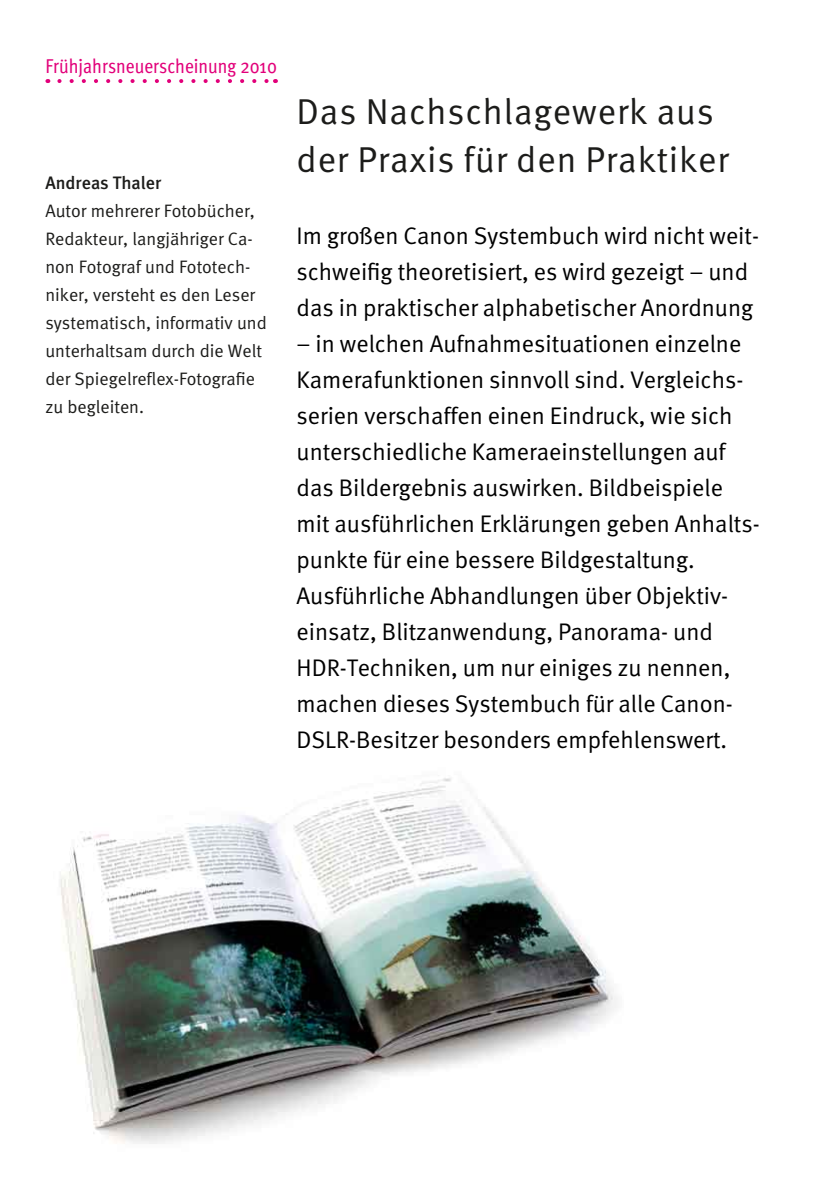
<style>
.page{position:relative;width:840px;height:1191px;background:#fff}
.page>*{position:absolute;margin:0;border:0;box-sizing:border-box;transform-origin:0 0}
.t1{font:36px/48px "Meta Normal";letter-spacing:.025em;color:#1c1c1a}
.t2{font:24px/36px "Meta Normal";color:#000}
.t3{font:20px "Meta Cond";color:#e2007a}
.t4{font:18px/28px "Meta Normal";color:#1c1c1a}
.t5{font:500 18px "Meta";color:#1c1c1a}
</style>
<div class="page">
<svg style="left:59px;top:79px;width:210px;height:4px"></svg>
<img style="left:60px;top:778px;width:558px;height:366px">
<p class="t3" style="left:45px;top:55px;width:233px">Frühjahrsneuerscheinung 2010</p>
<p class="t5" style="left:45px;top:172px;width:117px">Andreas Thaler</p>
<p class="t4" style="left:45px;top:196px;width:223px">Autor mehrerer Fotobücher,<br>Redakteur, langjähriger Ca&shy;non Fotograf und Fototech&shy;niker, versteht es den Leser systematisch, informativ und unterhaltsam durch die Welt der Spiegelreflex-Fotografie zu begleiten.</p>
<h1 class="t1" style="left:296px;top:87px;width:433px">Das Nachschlagewerk aus der Praxis für den Praktiker</h1>
<p class="t2" style="left:296px;top:217px;width:463px">Im großen Canon Systembuch wird nicht weit&shy;schweifig theoretisiert, es wird gezeigt – und das in praktischer alphabetischer Anordnung</p>
<p class="t2" style="left:296px;top:325px;width:464px">– in welchen Aufnahmesituationen einzelne Kamerafunktionen sinnvoll sind. Vergleichs&shy;serien verschaffen einen Eindruck, wie sich unterschiedliche Kameraeinstellungen auf das Bildergebnis auswirken. Bildbeispiele mit ausführlichen Erklärungen geben Anhalts&shy;punkte für eine bessere Bildgestaltung.<br>Ausführliche Abhandlungen über Objektiv&shy;einsatz, Blitzanwendung, Panorama- und HDR-Techniken, um nur einiges zu nennen, machen dieses Systembuch für alle Canon-DSLR-Besitzer besonders empfehlenswert.</p>
</div>
